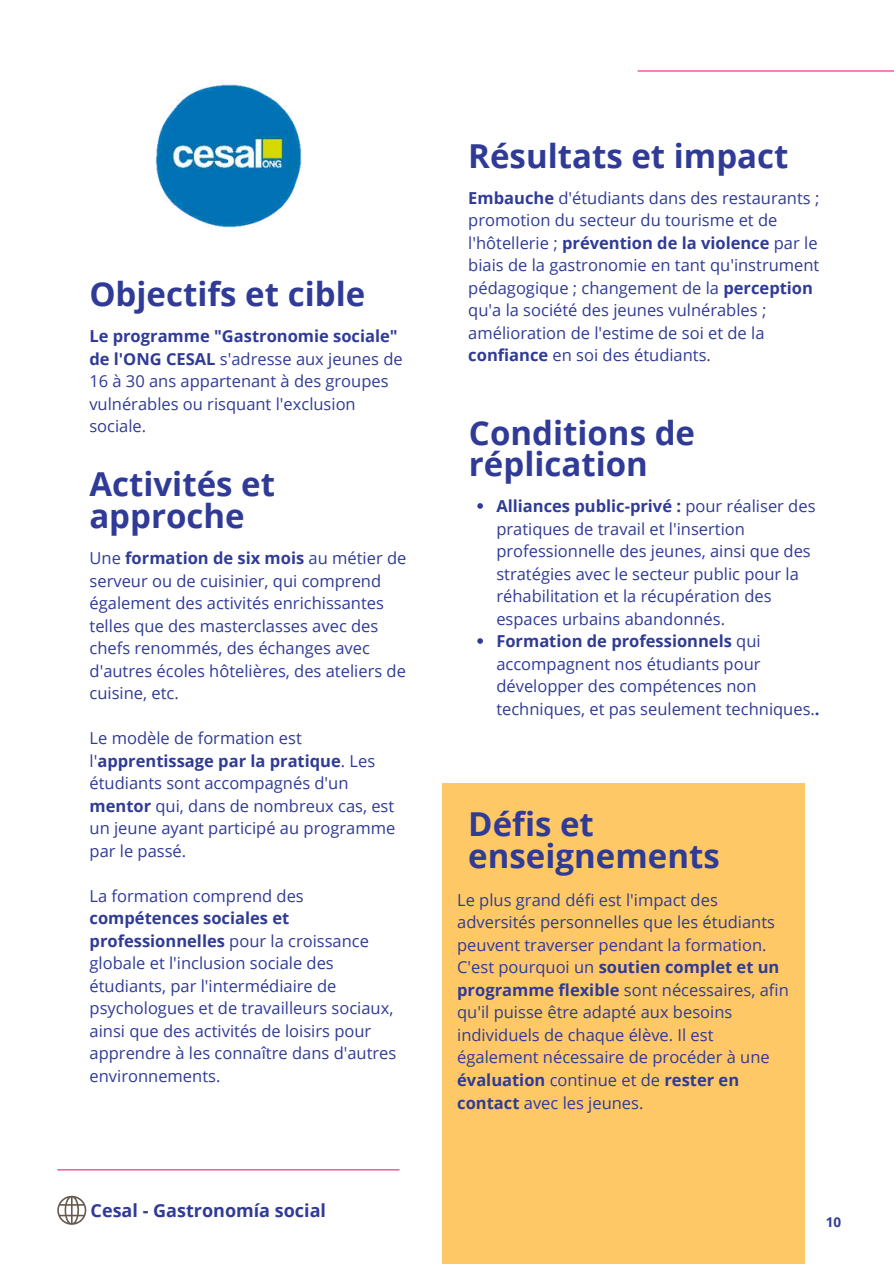
<style>
.page{position:relative;width:894px;height:1264px;background:#fff}
.page>*{position:absolute;margin:0;border:0;box-sizing:border-box;transform-origin:0 0}
.t1{font:700 33px/31.5px "Open Sans";color:#303b97}
.t2{font:700 18px "Open Sans";color:#303b97}
.t3{font:16.5px/22.5px "Open Sans";color:#303b97}
.t4{font:700 13.5px "Open Sans";color:#303b97}
.s1{font-weight:700}
</style>
<div class="page">
<div style="left:442px;top:783px;width:362px;height:480px;background:#ffc866"></div>
<hr style="left:637px;top:70px;width:256px;height:2px;background:#ee217e">
<hr style="left:57px;top:1169px;width:342px;height:1px;background:#ee217e">
<svg style="left:57px;top:1195px;width:29px;height:29px"></svg>
<img style="left:155px;top:84px;width:147px;height:144px">
<svg style="left:477px;top:503px;width:6px;height:6px"></svg>
<svg style="left:477px;top:638px;width:6px;height:6px"></svg>
<h1 class="t1" style="left:89px;top:277px;width:277px">Objectifs et cible</h1>
<p class="t3" style="left:89px;top:324px;width:315px"><span class="s1">Le programme "Gastronomie sociale" de l'ONG CESAL</span> s'adresse aux jeunes de<br>16 à 30 ans appartenant à des groupes vulnérables ou risquant l'exclusion sociale.</p>
<h1 class="t1" style="left:89px;top:467px;width:187px">Activités et approche</h1>
<p class="t3" style="left:90px;top:546px;width:318px">Une <span class="s1">formation de six mois</span> au métier de serveur ou de cuisinier, qui comprend également des activités enrichissantes telles que des masterclasses avec des chefs renommés, des échanges avec d'autres écoles hôtelières, des ateliers de cuisine, etc.</p>
<p class="t3" style="left:90px;top:726px;width:307px">Le modèle de formation est l'<span class="s1">apprentissage par la pratique</span>. Les étudiants sont accompagnés d'un <span class="s1">mentor</span> qui, dans de nombreux cas, est un jeune ayant participé au programme par le passé.</p>
<p class="t3" style="left:90px;top:884px;width:216px">La formation comprend des</p>
<p class="t3" style="left:90px;top:906px;width:308px"><span class="s1">compétences sociales et professionnelles</span> pour la croissance globale et l'inclusion sociale des étudiants, par l'intermédiaire de psychologues et de travailleurs sociaux, ainsi que des activités de loisirs pour apprendre à les connaître dans d'autres environnements.</p>
<p class="t2" style="left:91px;top:1197px;width:237px">Cesal - Gastronomía social</p>
<h1 class="t1" style="left:468px;top:139px;width:321px">Résultats et impact</h1>
<p class="t3" style="left:468px;top:186px;width:352px"><span class="s1">Embauche</span> d'étudiants dans des restaurants ; promotion du secteur du tourisme et de l'hôtellerie ; <span class="s1">prévention de la violence</span> par le biais de la gastronomie en tant qu'instrument pédagogique ; changement de la <span class="s1">perception </span>qu'a la société des jeunes vulnérables ; amélioration de l'estime de soi et de la <span class="s1">confiance</span> en soi des étudiants.</p>
<h1 class="t1" style="left:469px;top:416px;width:227px">Conditions de réplication</h1>
<p class="t3" style="left:496px;top:494px;width:325px"><span class="s1">Alliances public-privé :</span> pour réaliser des pratiques de travail et l'insertion professionnelle des jeunes, ainsi que des stratégies avec le secteur public pour la réhabilitation et la récupération des espaces urbains abandonnés.<br><span class="s1">Formation de professionnels</span> qui accompagnent nos étudiants pour développer des compétences non techniques, et pas seulement techniques.<span class="s1">.</span></p>
<h1 class="t1" style="left:468px;top:807px;width:253px">Défis et enseignements</h1>
<p class="t3" style="left:457px;top:888px;width:333px">Le plus grand défi est l'impact des adversités personnelles que les étudiants peuvent traverser pendant la formation.<br>C'est pourquoi un <span class="s1">soutien complet et un programme flexible</span> sont nécessaires, afin qu'il puisse être adapté aux besoins individuels de chaque élève. Il est également nécessaire de procéder à une <span class="s1">évaluation</span> continue et de <span class="s1">rester en contact</span> avec les jeunes.</p>
<p class="t4" style="left:825px;top:1212px;width:17px">10</p>
</div>
